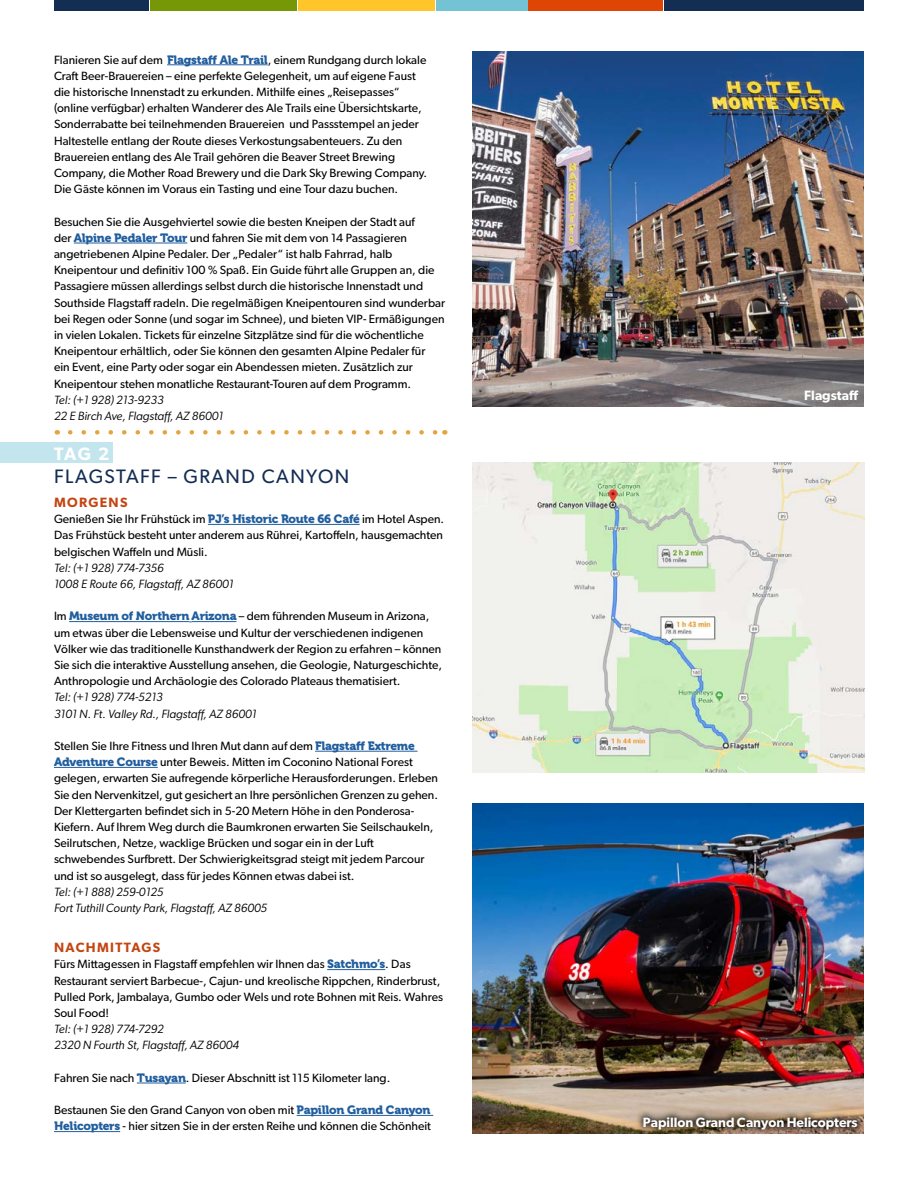
<style>
.page{position:relative;width:918px;height:1188px;background:#fff}
.page>*{position:absolute;margin:0;border:0;box-sizing:border-box;transform-origin:0 0}
.t1{font:19.5px "Gibson";letter-spacing:.075em;color:#142d53}
.t2{font:600 18px "Gibson";color:#fff}
.t3{font:600 13.5px "Gibson";color:#fff}
.t4{font:600 13.5px "Gibson";letter-spacing:.1em;color:#c34511}
.t5{font:12px/16.2px "Gibson";color:#000}
.t6{font:italic 12px/16.2px "Gibson";color:#000}
.s1{font-family:"Museo 900";color:#215e9e}
</style>
<div class="page">
<div style="left:0;top:442px;width:113px;height:21px;background:#c3e5ed"></div>
<img style="left:472px;top:52px;width:392px;height:354px">
<img style="left:472px;top:804px;width:392px;height:330px">
<div style="left:636px;top:1110px;width:229px;height:27px;background:#000;opacity:.75"></div>
<svg style="left:70px;top:430px;width:368px;height:5px"></svg>
<img style="left:472px;top:463px;width:393px;height:309px">
<div style="left:55px;top:0;width:94px;height:10px;background:#142d53"></div>
<div style="left:150px;top:0;width:147px;height:10px;background:#769807"></div>
<div style="left:298px;top:0;width:137px;height:10px;background:#ffc52b"></div>
<div style="left:436px;top:0;width:92px;height:10px;background:#74c3d5"></div>
<div style="left:529px;top:0;width:134px;height:10px;background:#df4505"></div>
<div style="left:664px;top:0;width:199px;height:10px;background:#142d53"></div>
<hr style="left:167px;top:64px;width:101px;height:1px;background:#215e9e">
<hr style="left:74px;top:243px;width:113px;height:1px;background:#215e9e">
<hr style="left:208px;top:524px;width:152px;height:1px;background:#215e9e">
<hr style="left:69px;top:621px;width:120px;height:1px;background:#215e9e">
<hr style="left:192px;top:621px;width:44px;height:1px;background:#215e9e">
<hr style="left:315px;top:751px;width:103px;height:1px;background:#215e9e">
<hr style="left:54px;top:767px;width:104px;height:1px;background:#215e9e">
<hr style="left:327px;top:969px;width:58px;height:1px;background:#215e9e">
<hr style="left:137px;top:1083px;width:49px;height:1px;background:#215e9e">
<hr style="left:297px;top:1115px;width:136px;height:1px;background:#215e9e">
<hr style="left:54px;top:1131px;width:66px;height:1px;background:#215e9e">
<p class="t5" style="left:54px;top:51px;width:375px">Flanieren Sie auf dem <span class="s1">Flagstaff Ale Trail</span>, einem Rundgang durch lokale Craft Beer-Brauereien – eine perfekte Gelegenheit, um auf eigene Faust die historische Innenstadt zu erkunden. Mithilfe eines „Reisepasses“ (online verfügbar) erhalten Wanderer des Ale Trails eine Übersichtskarte, Sonderrabatte bei teilnehmenden Brauereien und Passstempel an jeder Haltestelle entlang der Route dieses Verkostungsabenteuers. Zu den Brauereien entlang des Ale Trail gehören die Beaver Street Brewing Company, die Mother Road Brewery und die Dark Sky Brewing Company.<br>Die Gäste können im Voraus ein Tasting und eine Tour dazu buchen.</p>
<p class="t5" style="left:54px;top:213px;width:393px">Besuchen Sie die Ausgehviertel sowie die besten Kneipen der Stadt auf<br>der <span class="s1">Alpine Pedaler Tour</span> und fahren Sie mit dem von 14 Passagieren angetriebenen Alpine Pedaler. Der „Pedaler“ ist halb Fahrrad, halb Kneipentour und definitiv 100 % Spaß. Ein Guide führt alle Gruppen an, die Passagiere müssen allerdings selbst durch die historische Innenstadt und Southside Flagstaff radeln. Die regelmäßigen Kneipentouren sind wunderbar bei Regen oder Sonne (und sogar im Schnee), und bieten VIP- Ermäßigungen in vielen Lokalen. Tickets für einzelne Sitzplätze sind für die wöchentliche Kneipentour erhältlich, oder Sie können den gesamten Alpine Pedaler für<br>ein Event, eine Party oder sogar ein Abendessen mieten. Zusätzlich zur Kneipentour stehen monatliche Restaurant-Touren auf dem Programm.</p>
<p class="t6" style="left:54px;top:392px;width:171px">Tel: (+1 928) 213-9233<br>22 E Birch Ave, Flagstaff, AZ 86001</p>
<h2 class="t2" style="left:54px;top:443px;width:57px">TAG 2</h2>
<h1 class="t1" style="left:54px;top:465px;width:297px">FLAGSTAFF – GRAND CANYON</h1>
<p class="t4" style="left:54px;top:494px;width:75px">MORGENS</p>
<p class="t5" style="left:54px;top:511px;width:392px;text-align:justify">Genießen Sie Ihr Frühstück im <span class="s1">PJ’s Historic Route 66 Café</span> im Hotel Aspen.<br>Das Frühstück besteht unter anderem aus Rührei, Kartoffeln, hausgemachten belgischen Waffeln und Müsli.</p>
<p class="t6" style="left:54px;top:559px;width:181px">Tel: (+1 928) 774-7356<br>1008 E Route 66, Flagstaff, AZ 86001</p>
<p class="t5" style="left:54px;top:608px;width:389px">Im <span class="s1">Museum of Northern Arizona</span> – dem führenden Museum in Arizona, um etwas über die Lebensweise und Kultur der verschiedenen indigenen Völker wie das traditionelle Kunsthandwerk der Region zu erfahren – können Sie sich die interaktive Ausstellung ansehen, die Geologie, Naturgeschichte, Anthropologie und Archäologie des Colorado Plateaus thematisiert.</p>
<p class="t6" style="left:54px;top:689px;width:204px">Tel: (+1 928) 774-5213<br>3101 N. Ft. Valley Rd., Flagstaff, AZ 86001</p>
<p class="t5" style="left:54px;top:738px;width:386px">Stellen Sie Ihre Fitness und Ihren Mut dann auf dem <span class="s1">Flagstaff Extreme Adventure Course</span> unter Beweis. Mitten im Coconino National Forest gelegen, erwarten Sie aufregende körperliche Herausforderungen. Erleben Sie den Nervenkitzel, gut gesichert an Ihre persönlichen Grenzen zu gehen.<br>Der Klettergarten befindet sich in 5-20 Metern Höhe in den Ponderosa-Kiefern. Auf Ihrem Weg durch die Baumkronen erwarten Sie Seilschaukeln, Seilrutschen, Netze, wacklige Brücken und sogar ein in der Luft schwebendes Surfbrett. Der Schwierigkeitsgrad steigt mit jedem Parcour und ist so ausgelegt, dass für jedes Können etwas dabei ist.</p>
<p class="t6" style="left:54px;top:884px;width:215px">Tel: (+1 888) 259-0125<br>Fort Tuthill County Park, Flagstaff, AZ 86005</p>
<p class="t4" style="left:54px;top:939px;width:108px">NACHMITTAGS</p>
<p class="t5" style="left:54px;top:956px;width:390px">Fürs Mittagessen in Flagstaff empfehlen wir Ihnen das <span class="s1">Satchmo’s</span>. Das Restaurant serviert Barbecue-, Cajun- und kreolische Rippchen, Rinderbrust, Pulled Pork, Jambalaya, Gumbo oder Wels und rote Bohnen mit Reis. Wahres Soul Food!</p>
<p class="t6" style="left:54px;top:1021px;width:187px">Tel: (+1 928) 774-7292<br>2320 N Fourth St, Flagstaff, AZ 86004</p>
<p class="t5" style="left:54px;top:1069px;width:338px">Fahren Sie nach <span class="s1">Tusayan</span>. Dieser Abschnitt ist 115 Kilometer lang.</p>
<p class="t5" style="left:54px;top:1102px;width:379px">Bestaunen Sie den Grand Canyon von oben mit <span class="s1">Papillon Grand Canyon<br>Helicopters</span> - hier sitzen Sie in der ersten Reihe und können die Schönheit</p>
<p class="t3" style="left:804px;top:387px;width:55px">Flagstaff</p>
<p class="t3" style="left:643px;top:1114px;width:216px">Papillon Grand Canyon Helicopters</p>
</div>
